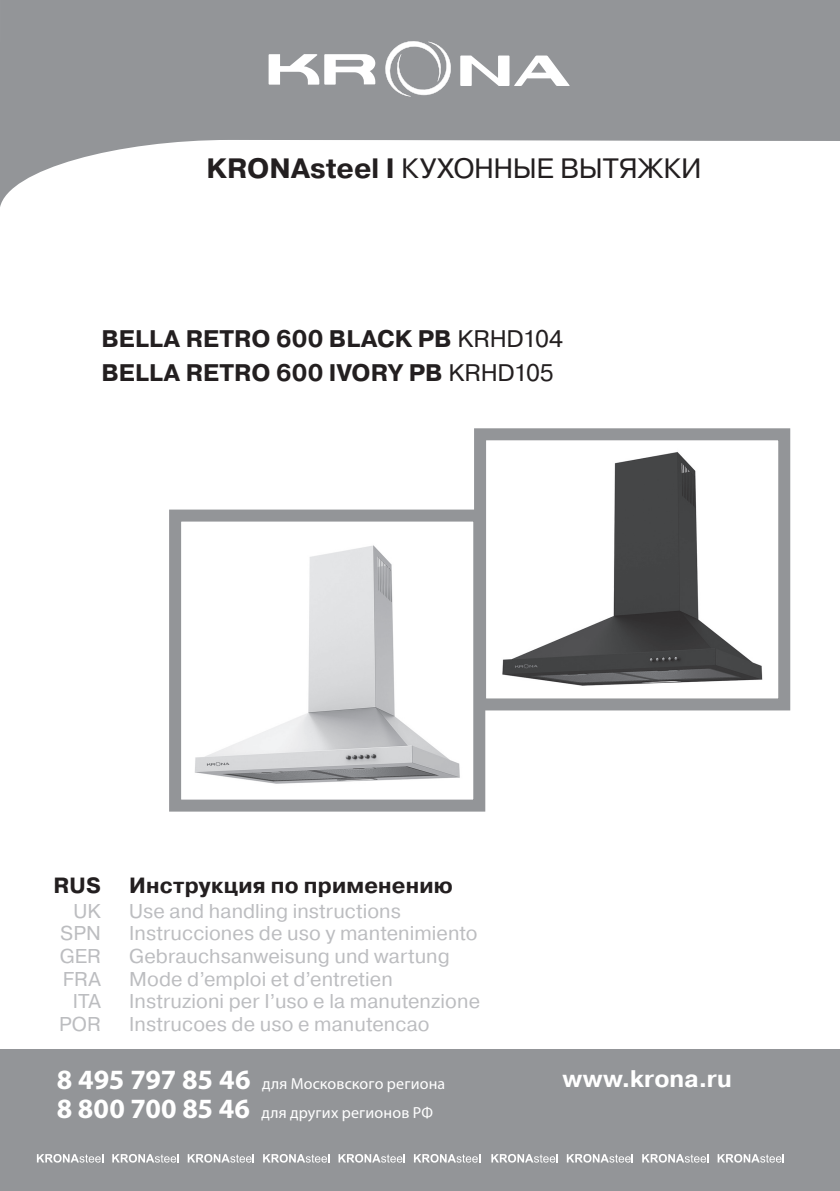
<style>
.page{position:relative;width:840px;height:1191px;background:#fff}
.page>*{position:absolute;margin:0;border:0;box-sizing:border-box;transform-origin:0 0}
.t1{font:28px "Pragmatica C";letter-spacing:-.005em;color:#231f20}
.t2{font:700 24px "Pragmatica C";letter-spacing:.005em;color:#231f20}
.t3{font:700 24px "Pragmatica C";color:#fff}
.t4{font:700 22px "Pragmatica C";letter-spacing:.01em;color:#231f20}
.t5{font:20px "Pragmatica C";letter-spacing:.005em;color:#bcbdc0}
.t6{font:16px "Myriad Pro";letter-spacing:.01em;color:#fff}
.s1{font-weight:700}
.s2{font-weight:400}
.s3{font-weight:700;font-size:28px}
</style>
<div class="page">
<svg style="left:0;top:0;width:839px;height:207px;fill:#939598"></svg>
<img style="left:195px;top:545px;width:265px;height:239px">
<div style="left:169px;top:509px;width:316px;height:302px;border:12px solid #939598"></div>
<img style="left:502px;top:452px;width:261px;height:234px">
<div style="left:474px;top:428px;width:315px;height:282px;border:12px solid #939598"></div>
<div style="left:0;top:1049px;width:839px;height:142px;background:#939598"></div>
<svg style="left:37px;top:1154px;width:66px;height:8px"></svg>
<svg style="left:112px;top:1154px;width:66px;height:8px"></svg>
<svg style="left:187px;top:1154px;width:67px;height:8px"></svg>
<svg style="left:263px;top:1154px;width:66px;height:8px"></svg>
<svg style="left:338px;top:1154px;width:66px;height:8px"></svg>
<svg style="left:414px;top:1154px;width:66px;height:8px"></svg>
<svg style="left:491px;top:1154px;width:66px;height:8px"></svg>
<svg style="left:566px;top:1154px;width:66px;height:8px"></svg>
<svg style="left:642px;top:1154px;width:66px;height:8px"></svg>
<svg style="left:717px;top:1154px;width:66px;height:8px"></svg>
<svg style="left:460px;top:56px;width:109px;height:30px"></svg>
<svg style="left:268px;top:54px;width:107px;height:31px"></svg>
<svg style="left:381px;top:37px;width:73px;height:61px"></svg>
<h1 class="t1" style="left:206px;top:157px;width:496px"><span class="s1">KRONAsteel I</span> КУХОННЫЕ ВЫТЯЖКИ</h1>
<p class="t2" style="left:101px;top:326px;width:463px">BELLA RETRO 600 BLACK PB <span class="s2">KRHD104</span></p>
<p class="t2" style="left:101px;top:360px;width:453px">BELLA RETRO 600 IVORY PB <span class="s2">KRHD105</span></p>
<p class="t4" style="left:54px;top:873px;width:49px">RUS</p>
<p class="t4" style="left:129px;top:873px;width:325px">Инструкция по применению</p>
<p class="t5" style="left:73px;top:902px;width:29px">UK</p>
<p class="t5" style="left:129px;top:902px;width:273px">Use and handling instructions</p>
<p class="t5" style="left:60px;top:925px;width:42px">SPN</p>
<p class="t5" style="left:129px;top:925px;width:350px">Instrucciones de uso у mantenimiento</p>
<p class="t5" style="left:60px;top:948px;width:42px">GER</p>
<p class="t5" style="left:129px;top:948px;width:322px">Gebrauchsanweisung und wartung</p>
<p class="t5" style="left:63px;top:971px;width:40px">FRA</p>
<p class="t5" style="left:129px;top:971px;width:265px">Mode d’emploi et d’entretien</p>
<p class="t5" style="left:73px;top:993px;width:30px">ITA</p>
<p class="t5" style="left:129px;top:993px;width:352px">Instruzioni per I’uso e la manutenzione</p>
<p class="t5" style="left:59px;top:1016px;width:43px">POR</p>
<p class="t5" style="left:129px;top:1016px;width:301px">Instrucoes de uso e manutencao</p>
<p class="t6" style="left:57px;top:1078px;width:390px"><span class="s3">8 495 797 85 46</span> для Московского региона</p>
<p class="t3" style="left:562px;top:1066px;width:170px">www.krona.ru</p>
<p class="t6" style="left:57px;top:1106px;width:377px"><span class="s3">8 800 700 85 46</span> для других регионов РФ</p>
</div>
